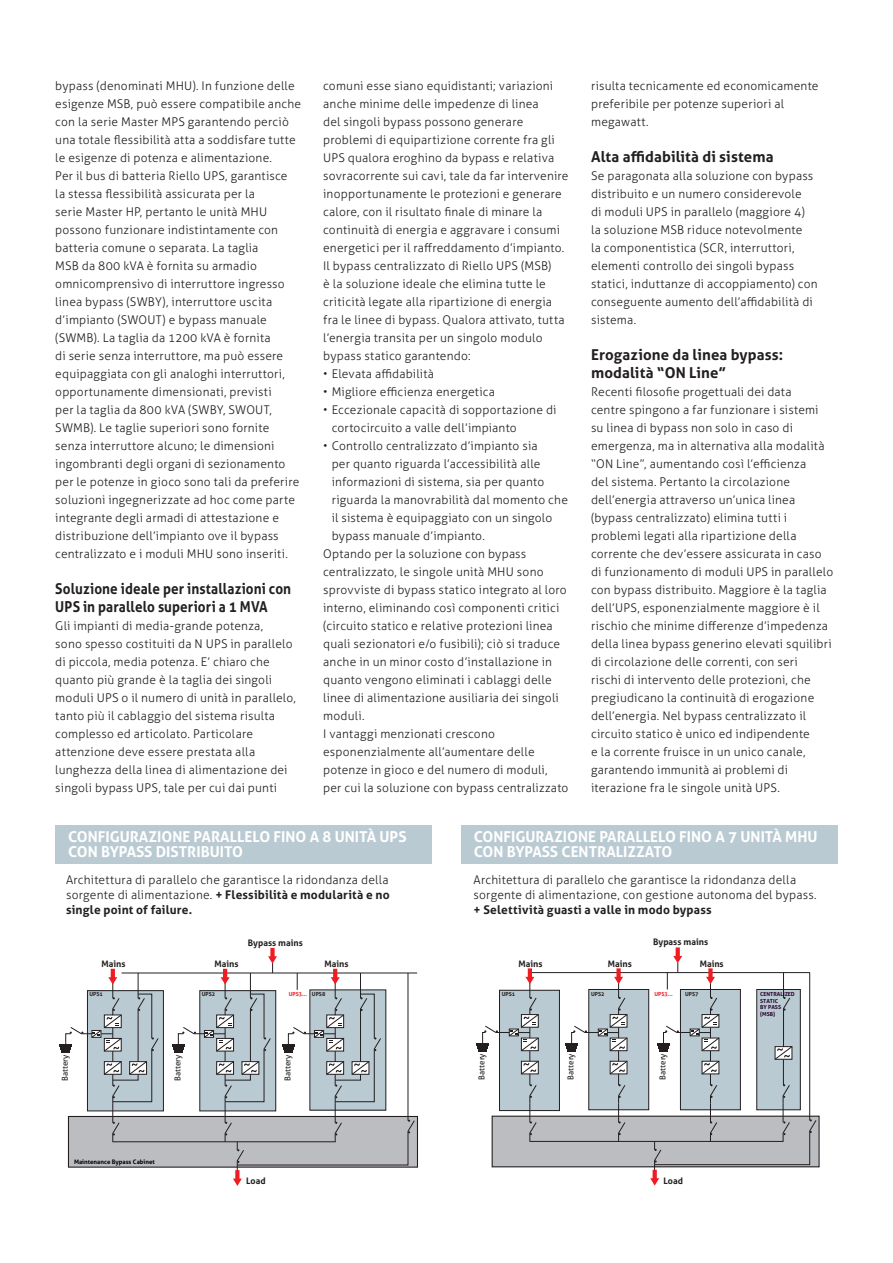
<style>
.page{position:relative;width:893px;height:1263px;background:#fff}
.page>*{position:absolute;margin:0;border:0;box-sizing:border-box;transform-origin:0 0}
.TITOLI_BIG{font:700 15px/15px "Aller";color:#fff}
.testo{font:700 15px/18px "Aller";letter-spacing:.005em;color:#231f20}
.testo-2{font:700 15px/18px "Aller";letter-spacing:.005em;color:#231f20;scale:.9 1}
.testo-3{font:300 12px/18px "Aller";letter-spacing:.015em;color:#231f20}
.dida_tabelle{font:300 12px/15px "Aller";letter-spacing:.015em;color:#231f20;text-align:justify}
.dida_tabelle-2{font:700 12px "Aller";letter-spacing:.02em;color:#231f20}
.t1{font:700 9px "Aller";color:#231f20}
.t2{font:8.1px "Aller";color:#231f20}
.t3{font:700 6.15px "Aller";color:#000}
.t4{font:700 5.55px/6.8px "Aller";color:#2a002e}
.t5{font:700 5.55px "Aller";color:#231f20}
.t6{font:700 5.55px "Aller";color:#ee1d23}
.s1{font-weight:700}
.s2{color:#231f20}
</style>
<div class="page">
<div style="left:492px;top:1116px;width:327px;height:51px;background:#bcbdc0"></div>
<div style="left:492px;top:1115px;width:328px;height:52px;border:1px solid #231f20"></div>
<div style="left:499px;top:990px;width:60px;height:120px;background:#bacad2"></div>
<div style="left:499px;top:990px;width:61px;height:121px;border:1px solid #231f20"></div>
<div style="left:589px;top:989px;width:60px;height:121px;background:#bacad2"></div>
<div style="left:588px;top:989px;width:61px;height:121px;border:1px solid #231f20"></div>
<hr style="left:530px;top:1141px;width:253px;height:1px;background:#231f20">
<hr style="left:531px;top:972px;width:279px;height:1px;background:#231f20">
<svg style="left:565px;top:968px;width:63px;height:174px"></svg>
<svg style="left:476px;top:968px;width:63px;height:174px"></svg>
<svg style="left:650px;top:947px;width:167px;height:238px"></svg>
<svg style="left:59px;top:948px;width:359px;height:238px"></svg>
<div style="left:55px;top:825px;width:377px;height:38px;background:#bacad2"></div>
<div style="left:461px;top:825px;width:377px;height:38px;background:#bacad2"></div>
<p class="testo-3" style="left:55px;top:77px;width:247px">bypass (denominati MHU). In funzione delle esigenze MSB, può essere compatibile anche con la serie Master MPS garantendo perciò una totale flessibilità atta a soddisfare tutte le esigenze di potenza e alimentazione.</p>
<p class="testo-3" style="left:55px;top:167px;width:246px">Per il bus di batteria Riello UPS, garantisce la stessa flessibilità assicurata per la<br>serie Master HP, pertanto le unità MHU possono funzionare indistintamente con batteria comune o separata. La taglia<br>MSB da 800 kVA è fornita su armadio omnicomprensivo di interruttore ingresso linea bypass (SWBY), interruttore uscita d’impianto (SWOUT) e bypass manuale (SWMB). La taglia da 1200 kVA è fornita<br>di serie senza interruttore, ma può essere equipaggiata con gli analoghi interruttori, opportunamente dimensionati, previsti<br>per la taglia da 800 kVA (SWBY, SWOUT, SWMB). Le taglie superiori sono fornite senza interruttore alcuno; le dimensioni ingombranti degli organi di sezionamento per le potenze in gioco sono tali da preferire soluzioni ingegnerizzate ad hoc come parte integrante degli armadi di attestazione e distribuzione dell’impianto ove il bypass centralizzato e i moduli MHU sono inseriti.</p>
<p class="testo-2" style="left:55px;top:580px;width:264px">Soluzione ideale per installazioni con<br>UPS in parallelo superiori a 1 MVA</p>
<p class="testo-3" style="left:55px;top:617px;width:242px">Gli impianti di media-grande potenza,<br>sono spesso costituiti da N UPS in parallelo di piccola, media potenza. E’ chiaro che quanto più grande è la taglia dei singoli moduli UPS o il numero di unità in parallelo, tanto più il cablaggio del sistema risulta complesso ed articolato. Particolare attenzione deve essere prestata alla lunghezza della linea di alimentazione dei singoli bypass UPS, tale per cui dai punti</p>
<p class="testo-3" style="left:323px;top:77px;width:247px">comuni esse siano equidistanti; variazioni anche minime delle impedenze di linea<br>del singoli bypass possono generare problemi di equipartizione corrente fra gli UPS qualora eroghino da bypass e relativa sovracorrente sui cavi, tale da far intervenire inopportunamente le protezioni e generare calore, con il risultato finale di minare la continuità di energia e aggravare i consumi energetici per il raffreddamento d’impianto.</p>
<p class="testo-3" style="left:323px;top:257px;width:243px">Il bypass centralizzato di Riello UPS (MSB)<br>è la soluzione ideale che elimina tutte le criticità legate alla ripartizione di energia fra le linee di bypass. Qualora attivato, tutta l’energia transita per un singolo modulo bypass statico garantendo:</p>
<p class="testo-3" style="left:323px;top:365px;width:112px">• Elevata affidabilità</p>
<p class="testo-3" style="left:323px;top:383px;width:173px">• Migliore efficienza energetica</p>
<p class="testo-3" style="left:332px;top:401px;width:226px;text-indent:-9px">• Eccezionale capacità di sopportazione di cortocircuito a valle dell’impianto</p>
<p class="testo-3" style="left:332px;top:437px;width:238px;text-indent:-9px">• Controllo centralizzato d’impianto sia<br>per quanto riguarda l’accessibilità alle informazioni di sistema, sia per quanto riguarda la manovrabilità dal momento che il sistema è equipaggiato con un singolo bypass manuale d’impianto.</p>
<p class="testo-3" style="left:323px;top:545px;width:245px">Optando per la soluzione con bypass centralizzato, le singole unità MHU sono sprovviste di bypass statico integrato al loro interno, eliminando così componenti critici (circuito statico e relative protezioni linea quali sezionatori e/o fusibili); ciò si traduce anche in un minor costo d’installazione in quanto vengono eliminati i cablaggi delle linee di alimentazione ausiliaria dei singoli moduli.</p>
<p class="testo-3" style="left:323px;top:725px;width:247px">I vantaggi menzionati crescono esponenzialmente all’aumentare delle potenze in gioco e del numero di moduli, per cui la soluzione con bypass centralizzato</p>
<p class="testo-3" style="left:591px;top:77px;width:229px">risulta tecnicamente ed economicamente preferibile per potenze superiori al megawatt.</p>
<p class="testo" style="left:591px;top:148px;width:184px">Alta affidabilità di sistema</p>
<p class="testo-3" style="left:591px;top:167px;width:228px">Se paragonata alla soluzione con bypass distribuito e un numero considerevole<br>di moduli UPS in parallelo (maggiore 4) la soluzione MSB riduce notevolmente<br>la componentistica (SCR, interruttori, elementi controllo dei singoli bypass statici, induttanze di accoppiamento) con conseguente aumento dell’affidabilità di sistema.</p>
<p class="testo" style="left:591px;top:346px;width:194px">Erogazione da linea bypass: modalità “ON Line”</p>
<p class="testo-3" style="left:591px;top:383px;width:244px">Recenti filosofie progettuali dei data<br>centre spingono a far funzionare i sistemi su linea di bypass non solo in caso di emergenza, ma in alternativa alla modalità “ON Line”, aumentando così l’efficienza<br>del sistema. Pertanto la circolazione dell’energia attraverso un’unica linea (bypass centralizzato) elimina tutti i problemi legati alla ripartizione della corrente che dev’essere assicurata in caso di funzionamento di moduli UPS in parallelo con bypass distribuito. Maggiore è la taglia dell’UPS, esponenzialmente maggiore è il rischio che minime differenze d’impedenza della linea bypass generino elevati squilibri di circolazione delle correnti, con seri<br>rischi di intervento delle protezioni, che pregiudicano la continuità di erogazione dell’energia. Nel bypass centralizzato il circuito statico è unico ed indipendente<br>e la corrente fruisce in un unico canale, garantendo immunità ai problemi di iterazione fra le singole unità UPS.</p>
<p class="TITOLI_BIG" style="left:68px;top:829px;width:340px">CONFIGURAZIONE PARALLELO FINO A 8 UNITÀ UPS<br>CON BYPASS DISTRIBUITO</p>
<p class="TITOLI_BIG" style="left:474px;top:829px;width:345px">CONFIGURAZIONE PARALLELO FINO A 7 UNITÀ MHU<br>CON BYPASS CENTRALIZZATO</p>
<p class="dida_tabelle" style="left:66px;top:873px;width:325px">Architettura di parallelo che garantisce la ridondanza della sorgente di alimentazione. <span class="s1">+ Flessibilità e modularità e no single point of failure.</span></p>
<p class="dida_tabelle" style="left:473px;top:873px;width:345px">Architettura di parallelo che garantisce la ridondanza della sorgente di alimentazione, con gestione autonoma del bypass.</p>
<p class="dida_tabelle-2" style="left:473px;top:903px;width:240px">+ Selettività guasti a valle in modo bypass</p>
<p class="t1" style="left:248px;top:937px;width:56px">Bypass mains</p>
<p class="t1" style="left:653px;top:937px;width:56px">Bypass mains</p>
<p class="t1" style="left:214px;top:958px;width:26px">Mains</p>
<p class="t1" style="left:324px;top:958px;width:26px">Mains</p>
<p class="t1" style="left:102px;top:958px;width:26px">Mains</p>
<p class="t5" style="left:90px;top:990px;width:15px">UPS1</p>
<p class="t5" style="left:202px;top:990px;width:15px">UPS2</p>
<p class="t6" style="left:289px;top:990px;width:38px">UPS3... <span class="s2">UPS8</span></p>
<p class="t1" style="left:519px;top:958px;width:26px">Mains</p>
<p class="t1" style="left:608px;top:958px;width:26px">Mains</p>
<p class="t1" style="left:700px;top:958px;width:26px">Mains</p>
<p class="t5" style="left:502px;top:990px;width:15px">UPS1</p>
<p class="t5" style="left:591px;top:990px;width:15px">UPS2</p>
<p class="t6" style="left:654px;top:990px;width:20px">UPS3...</p>
<p class="t5" style="left:685px;top:990px;width:15px">UPS7</p>
<p class="t4" style="left:760px;top:991px;width:36px">CENTRALIZED<br>STATIC<br>BY PASS (MSB)</p>
<p class="t2" style="left:60px;top:1081px;width:28px;rotate:-90deg">Battery</p>
<p class="t2" style="left:173px;top:1081px;width:28px;rotate:-90deg">Battery</p>
<p class="t2" style="left:283px;top:1081px;width:28px;rotate:-90deg">Battery</p>
<p class="t2" style="left:477px;top:1080px;width:28px;rotate:-90deg">Battery</p>
<p class="t2" style="left:566px;top:1080px;width:28px;rotate:-90deg">Battery</p>
<p class="t2" style="left:658px;top:1080px;width:28px;rotate:-90deg">Battery</p>
<p class="t3" style="left:74px;top:1158px;width:82px">Maintenance Bypass Cabinet</p>
<p class="t1" style="left:246px;top:1175px;width:21px">Load</p>
<p class="t1" style="left:663px;top:1175px;width:21px">Load</p>
</div>
